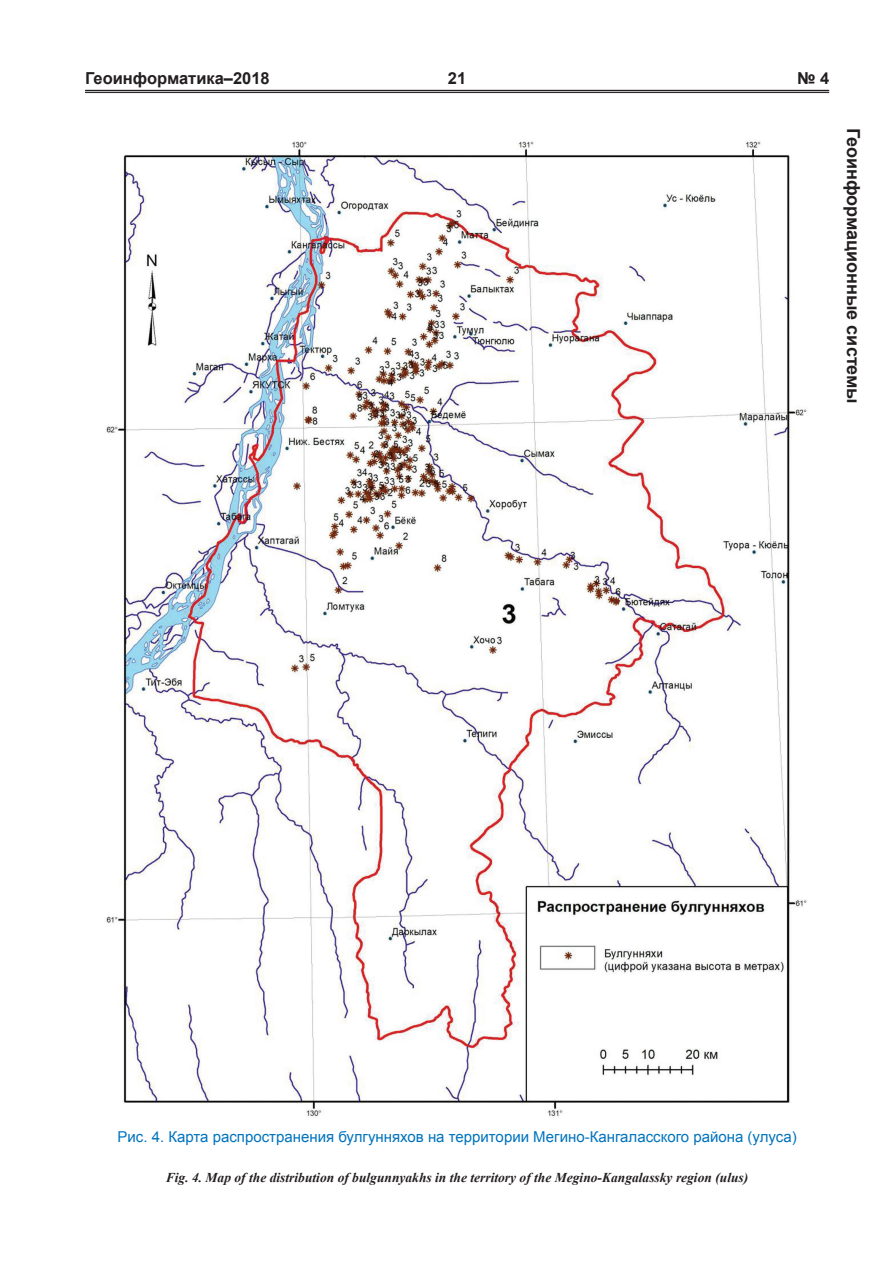
<style>
.page{position:relative;width:893px;height:1263px;background:#fff}
.page>*{position:absolute;margin:0;border:0;box-sizing:border-box;transform-origin:0 0}
.t1{font:700 18px "Arial";color:#231f20}
.t2{font:700 16.5px "Arial";color:#231f20}
.t3{font:15px "Arial";color:#0073bd}
.t4{font:italic 700 13.5px "Times New Roman";color:#231f20}
</style>
<div class="page">
<hr style="left:85px;top:90px;width:744px;height:1px;background:#231f20">
<hr style="left:85px;top:92px;width:744px;height:1px;background:#231f20">
<img style="left:106px;top:141px;width:701px;height:976px">
<p class="t2" style="left:85px;top:68px;width:186px">Геоинформатика–2018</p>
<p class="t2" style="left:448px;top:68px;width:20px">21</p>
<p class="t2" style="left:797px;top:68px;width:34px">№ 4</p>
<h1 class="t1" style="left:865px;top:128px;width:278px;rotate:90deg">Геоинформационные системы</h1>
<p class="t3" style="left:118px;top:1126px;width:681px">Рис. 4. Карта распространения булгунняхов на территории Мегино-Кангаласского района (улуса)</p>
<p class="t4" style="left:166px;top:1168px;width:584px">Fig. 4. Map of the distribution of bulgunnyakhs in the territory of the Megino-Kangalassky region (ulus)</p>
</div>
